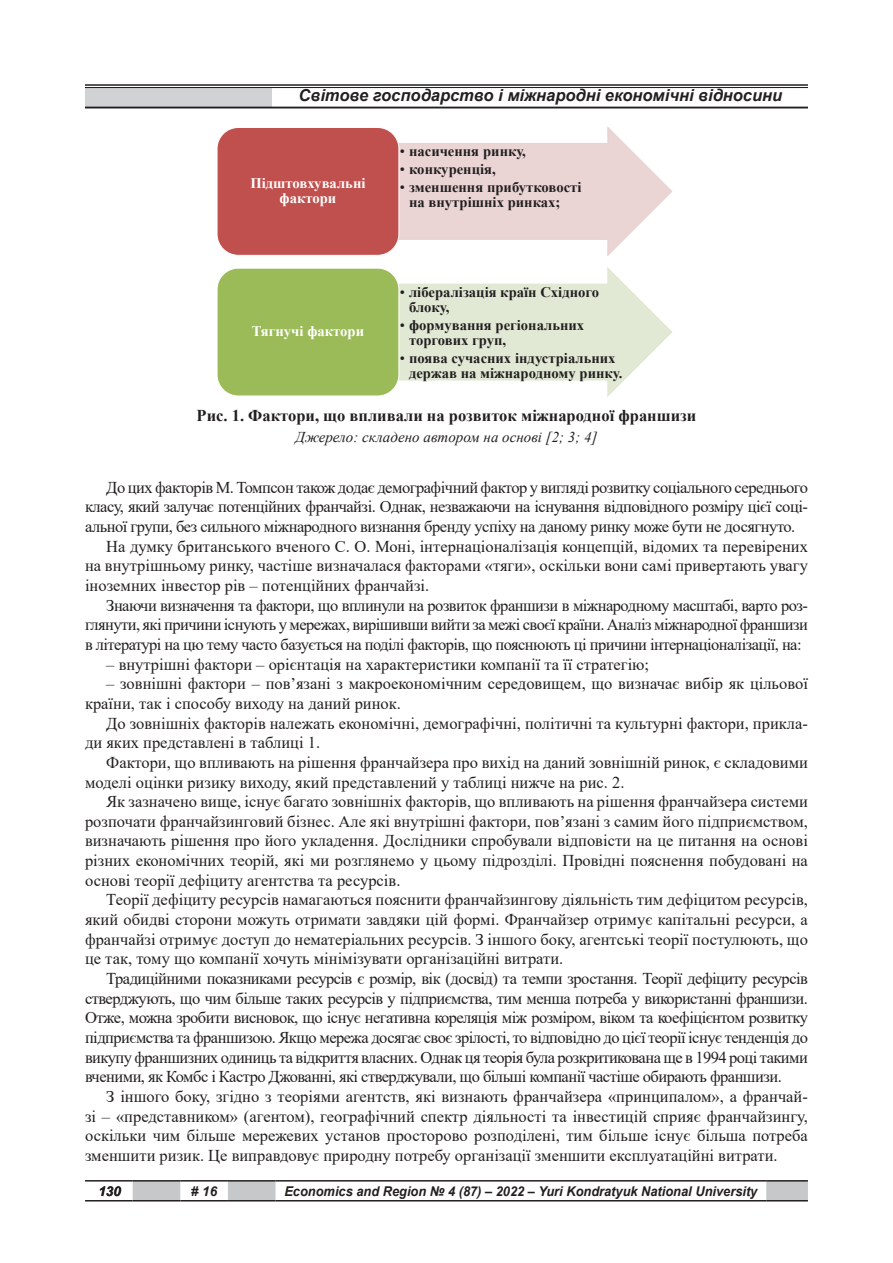
<style>
.page{position:relative;width:893px;height:1263px;background:#fff}
.page>*{position:absolute;margin:0;border:0;box-sizing:border-box;transform-origin:0 0}
.Текст_основной_G{font:16.5px/19.6px "Times New Roman";color:#231f20;text-align:justify}
.Рисунок_N{font:700 16.5px "Times New Roman";color:#231f20}
.t1{font:italic 700 16.5px "Arial";color:#231f20}
.Джерело{font:italic 15px "Times New Roman";color:#231f20}
.t2{font:700 14.7px/15.1px "Times New Roman";color:#231f20}
.t3{font:700 14.7px/15.1px "Times New Roman";color:#fff;text-align:center}
.ЗМІСТ_Раздел{font:italic 700 13.5px "Arial";color:#231f20;scale:.95 1}
.ЗМІСТ_Раздел-2{font:italic 700 13.5px "Arial";color:#231f20}
.s1{font-weight:400}
</style>
<div class="page">
<svg style="left:133px;top:1181px;width:675px;height:19px"></svg>
<hr style="left:85px;top:1180px;width:48px;height:1px;background:#231f20">
<hr style="left:180px;top:1180px;width:48px;height:1px;background:#231f20">
<hr style="left:276px;top:1180px;width:490px;height:1px;background:#231f20">
<hr style="left:85px;top:1200px;width:48px;height:1px;background:#231f20">
<hr style="left:180px;top:1200px;width:48px;height:1px;background:#231f20">
<hr style="left:276px;top:1200px;width:490px;height:1px;background:#231f20">
<hr style="left:133px;top:1180px;width:47px;height:1px;background:#231f20">
<hr style="left:133px;top:1200px;width:47px;height:1px;background:#231f20">
<hr style="left:766px;top:1180px;width:42px;height:1px;background:#231f20">
<hr style="left:766px;top:1200px;width:42px;height:1px;background:#231f20">
<hr style="left:228px;top:1180px;width:48px;height:1px;background:#231f20">
<hr style="left:228px;top:1200px;width:48px;height:1px;background:#231f20">
<div style="left:85px;top:88px;width:187px;height:19px;background:#d1d2d4"></div>
<hr style="left:85px;top:107px;width:723px;height:1px;background:#231f20">
<hr style="left:85px;top:85px;width:723px;height:1px;background:#231f20">
<hr style="left:85px;top:87px;width:723px;height:1px;background:#231f20">
<svg style="left:398px;top:126px;width:275px;height:130px"></svg>
<div style="left:217px;top:127px;width:182px;height:128px;background:#c0504d;border-radius:21px"></div>
<div style="left:216px;top:127px;width:183px;height:129px;border:1px solid #fff;border-radius:21px"></div>
<svg style="left:398px;top:267px;width:274px;height:130px"></svg>
<div style="left:217px;top:268px;width:182px;height:128px;background:#9bbb59;border-radius:21px"></div>
<div style="left:216px;top:268px;width:183px;height:128px;border:1px solid #fff;border-radius:21px"></div>
<p class="t1" style="left:298px;top:85px;width:485px">Світове господарство і міжнародні економічні відносини</p>
<p class="t3" style="left:250px;top:175px;width:117px">Підштовхувальні фактори</p>
<p class="t3" style="left:252px;top:324px;width:114px">Тягнучі фактори</p>
<p class="t2" style="left:400px;top:143px;width:128px"><span class="s1">•</span> насичення ринку,</p>
<p class="t2" style="left:400px;top:161px;width:98px"><span class="s1">•</span> конкуренція,</p>
<p class="t2" style="left:409px;top:179px;width:174px;text-indent:-9px"><span class="s1">•</span> зменшення прибутковості на внутрішніх ринках;</p>
<p class="t2" style="left:409px;top:284px;width:192px;text-indent:-9px"><span class="s1">•</span> лібералізація країн Східного блоку,</p>
<p class="t2" style="left:409px;top:317px;width:177px;text-indent:-9px"><span class="s1">•</span> формування регіональних торгових груп,</p>
<p class="t2" style="left:409px;top:350px;width:215px;text-indent:-9px"><span class="s1">•</span> поява сучасних індустріальних держав на міжнародному ринку.</p>
<p class="Рисунок_N" style="left:197px;top:403px;width:501px">Рис. 1. Фактори, що впливали на розвиток міжнародної франшизи</p>
<p class="Джерело" style="left:295px;top:426px;width:303px">Джерело: складено автором на основі [2; 3; 4]</p>
<p class="Текст_основной_G" style="left:85px;top:477px;width:724px;text-indent:21px">До цих факторів М. Томпсон також додає демографічний фактор у вигляді розвитку соціального середнього класу, який залучає потенційних франчайзі. Однак, незважаючи на існування відповідного розміру цієї соці&shy;альної групи, без сильного міжнародного визнання бренду успіху на даному ринку може бути не досягнуто.</p>
<p class="Текст_основной_G" style="left:85px;top:536px;width:724px;text-indent:21px">На думку британського вченого С. О. Моні, інтернаціоналізація концепцій, відомих та перевірених на внутрішньому ринку, частіше визначалася факторами «тяги», оскільки вони самі привертають увагу іноземних інвестор рів – потенційних франчайзі.</p>
<p class="Текст_основной_G" style="left:85px;top:595px;width:724px;text-indent:21px">Знаючи визначення та фактори, що вплинули на розвиток франшизи в міжнародному масштабі, варто роз&shy;глянути, які причини існують у мережах, вирішивши вийти за межі своєї країни. Аналіз міжнародної франшизи в літературі на цю тему часто базується на поділі факторів, що пояснюють ці причини інтернаціоналізації, на:</p>
<p class="Текст_основной_G" style="left:106px;top:654px;width:544px">– внутрішні фактори – орієнтація на характеристики компанії та її стратегію;</p>
<p class="Текст_основной_G" style="left:85px;top:673px;width:724px;text-indent:21px">– зовнішні фактори – пов’язані з макроекономічним середовищем, що визначає вибір як цільової країни, так і способу виходу на даний ринок.</p>
<p class="Текст_основной_G" style="left:85px;top:713px;width:724px;text-indent:21px">До зовнішніх факторів належать економічні, демографічні, політичні та культурні фактори, прикла&shy;ди яких представлені в таблиці 1.</p>
<p class="Текст_основной_G" style="left:85px;top:752px;width:724px;text-indent:21px">Фактори, що впливають на рішення франчайзера про вихід на даний зовнішній ринок, є складовими моделі оцінки ризику виходу, який представлений у таблиці нижче на рис. 2.</p>
<p class="Текст_основной_G" style="left:85px;top:791px;width:724px;text-indent:21px">Як зазначено вище, існує багато зовнішніх факторів, що впливають на рішення франчайзера системи розпочати франчайзинговий бізнес. Але які внутрішні фактори, пов’язані з самим його підприємством, визначають рішення про його укладення. Дослідники спробували відповісти на це питання на основі різних економічних теорій, які ми розглянемо у цьому підрозділі. Провідні пояснення побудовані на основі теорії дефіциту агентства та ресурсів.</p>
<p class="Текст_основной_G" style="left:85px;top:889px;width:724px;text-indent:21px">Теорії дефіциту ресурсів намагаються пояснити франчайзингову діяльність тим дефіцитом ресурсів, який обидві сторони можуть отримати завдяки цій формі. Франчайзер отримує капітальні ресурси, а франчайзі отримує доступ до нематеріальних ресурсів. З іншого боку, агентські теорії постулюють, що це так, тому що компанії хочуть мінімізувати організаційні витрати.</p>
<p class="Текст_основной_G" style="left:85px;top:968px;width:724px;text-indent:21px">Традиційними показниками ресурсів є розмір, вік (досвід) та темпи зростання. Теорії дефіциту ресурсів стверджують, що чим більше таких ресурсів у підприємства, тим менша потреба у використанні франшизи.<br>Отже, можна зробити висновок, що існує негативна кореляція між розміром, віком та коефіцієнтом розвитку підприємства та франшизою. Якщо мережа досягає своє зрілості, то відповідно до цієї теорії існує тенденція до викупу франшизних одиниць та відкриття власних. Однак ця теорія була розкритикована ще в 1994 році такими вченими, як Комбс і Кастро Джованні, які стверджували, що більші компанії частіше обирають франшизи.</p>
<p class="Текст_основной_G" style="left:85px;top:1086px;width:724px;text-indent:21px">З іншого боку, згідно з теоріями агентств, які визнають франчайзера «принципалом», а франчай&shy;зі – «представником» (агентом), географічний спектр діяльності та інвестицій сприяє франчайзингу, оскільки чим більше мережевих установ просторово розподілені, тим більше існує більша потреба зменшити ризик. Це виправдовує природну потребу організації зменшити експлуатаційні витрати.</p>
<p class="ЗМІСТ_Раздел-2" style="left:98px;top:1182px;width:24px">130</p>
<p class="ЗМІСТ_Раздел" style="left:284px;top:1182px;width:499px">Economics and Region № 4 (87) – 2022 – Yuri Kondratyuk National University</p>
<p class="ЗМІСТ_Раздел-2" style="left:191px;top:1182px;width:28px"># 16</p>
</div>
